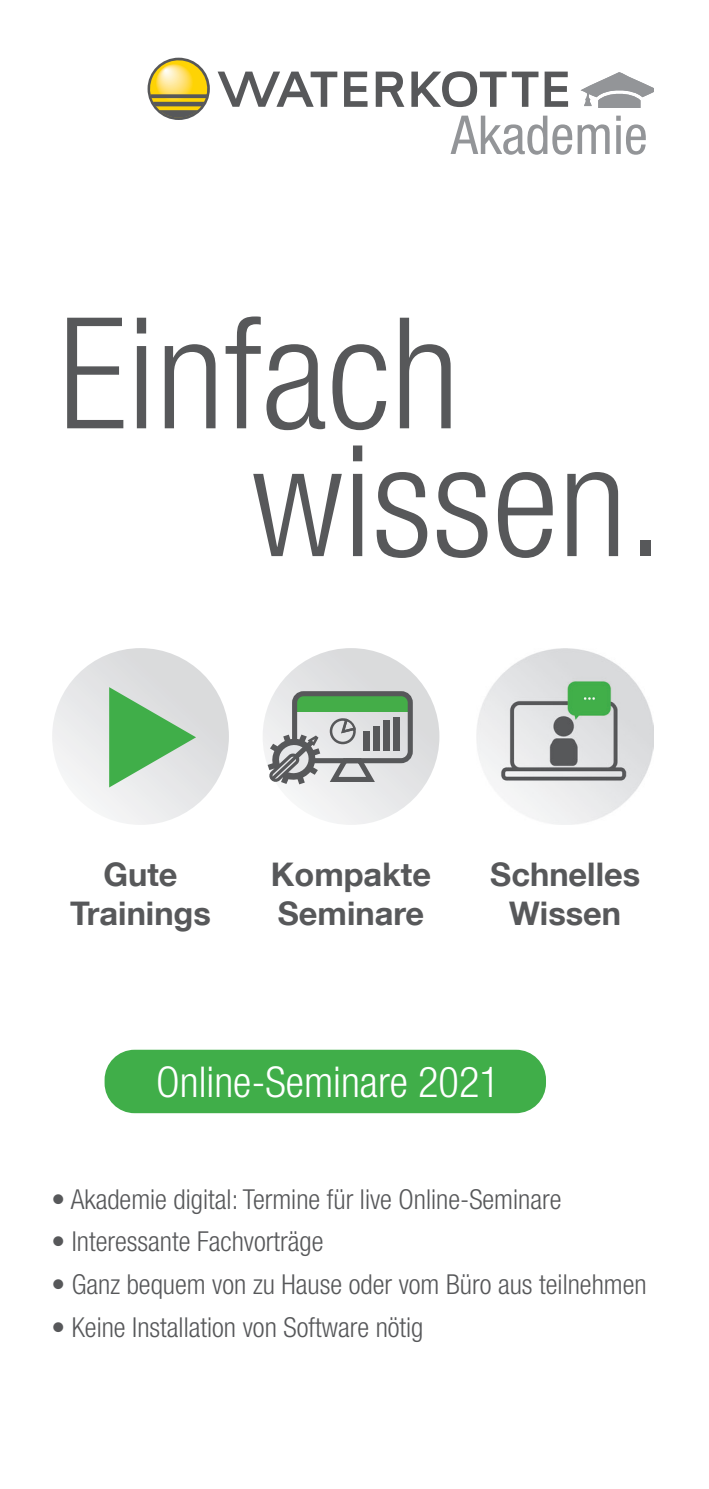
<style>
.page{position:relative;width:709px;height:1489px;background:#fff}
.page>*{position:absolute;margin:0;border:0;box-sizing:border-box;transform-origin:0 0}
.t1{font:300 condensed 154.75px "Helvetica Neue LT Com";color:#57585a}
.t2{font:condensed 53.75px "Helvetica Neue";color:#939598}
.t3{font:300 condensed 42.5px "Helvetica Neue LT Com";color:#fff}
.t4{font:700 32.5px/39px "Helvetica Neue LT Com";color:#57585a;text-align:center}
.t5{font:300 condensed 27.5px "Helvetica Neue LT Com";color:#57585a}
</style>
<div class="page">
<svg style="left:147px;top:58px;width:63px;height:62px"></svg>
<svg style="left:544px;top:72px;width:24px;height:35px"></svg>
<svg style="left:512px;top:72px;width:26px;height:35px"></svg>
<svg style="left:411px;top:71px;width:95px;height:36px"></svg>
<svg style="left:376px;top:72px;width:28px;height:35px"></svg>
<svg style="left:344px;top:72px;width:23px;height:35px"></svg>
<svg style="left:218px;top:72px;width:119px;height:35px"></svg>
<svg style="left:580px;top:72px;width:73px;height:36px"></svg>
<div style="left:52px;top:648px;width:177px;height:176px;background:linear-gradient(to right,#f0f0f1,#dbdbdd);border-radius:88px"></div>
<svg style="left:109px;top:687px;width:87px;height:100px;background:#90c795"></svg>
<div style="left:263px;top:648px;width:176px;height:176px;background:linear-gradient(to right,#eeeef0,#dadbdc);border-radius:88px"></div>
<div style="left:363px;top:731px;width:7px;height:20px;background:#57585a"></div>
<div style="left:373px;top:726px;width:7px;height:25px;background:#57585a"></div>
<div style="left:383px;top:720px;width:7px;height:31px;background:#57585a"></div>
<div style="left:393px;top:717px;width:6px;height:34px;background:#57585a"></div>
<svg style="left:328px;top:717px;width:29px;height:28px"></svg>
<div style="left:297px;top:696px;width:112px;height:15px;background:#44ad48"></div>
<svg style="left:327px;top:755px;width:52px;height:31px"></svg>
<div style="left:292px;top:691px;width:121px;height:72px;border:5px solid #57585a;border-radius:9px"></div>
<svg style="left:266px;top:734px;width:54px;height:51px"></svg>
<img style="left:476px;top:648px;width:177px;height:176px">
<div style="left:105px;top:1049px;width:441px;height:64px;background:#40ae49;border-radius:30px"></div>
<h2 class="t2" style="left:451px;top:104px;width:198px">Akademie</h2>
<h1 class="t1" style="left:58px;top:284px;width:402px">Einfach</h1>
<h1 class="t1" style="left:252px;top:412px;width:414px">wissen.</h1>
<p class="t4" style="left:70px;top:853px;width:142px">Gute<br>Trainings</p>
<p class="t4" style="left:271px;top:853px;width:162px;text-align:left">Kompakte<br>Seminare</p>
<p class="t4" style="left:490px;top:853px;width:151px">Schnelles<br>Wissen</p>
<h3 class="t3" style="left:156px;top:1057px;width:345px">Online-Seminare 2021</h3>
<p class="t5" style="left:51px;top:1183px;width:511px">• Akademie digital: Termine für live Online-Seminare</p>
<p class="t5" style="left:51px;top:1225px;width:273px">• Interessante Fachvorträge</p>
<p class="t5" style="left:51px;top:1268px;width:597px">• Ganz bequem von zu Hause oder vom Büro aus teilnehmen</p>
<p class="t5" style="left:51px;top:1310px;width:373px">• Keine Installation von Software nötig</p>
</div>
